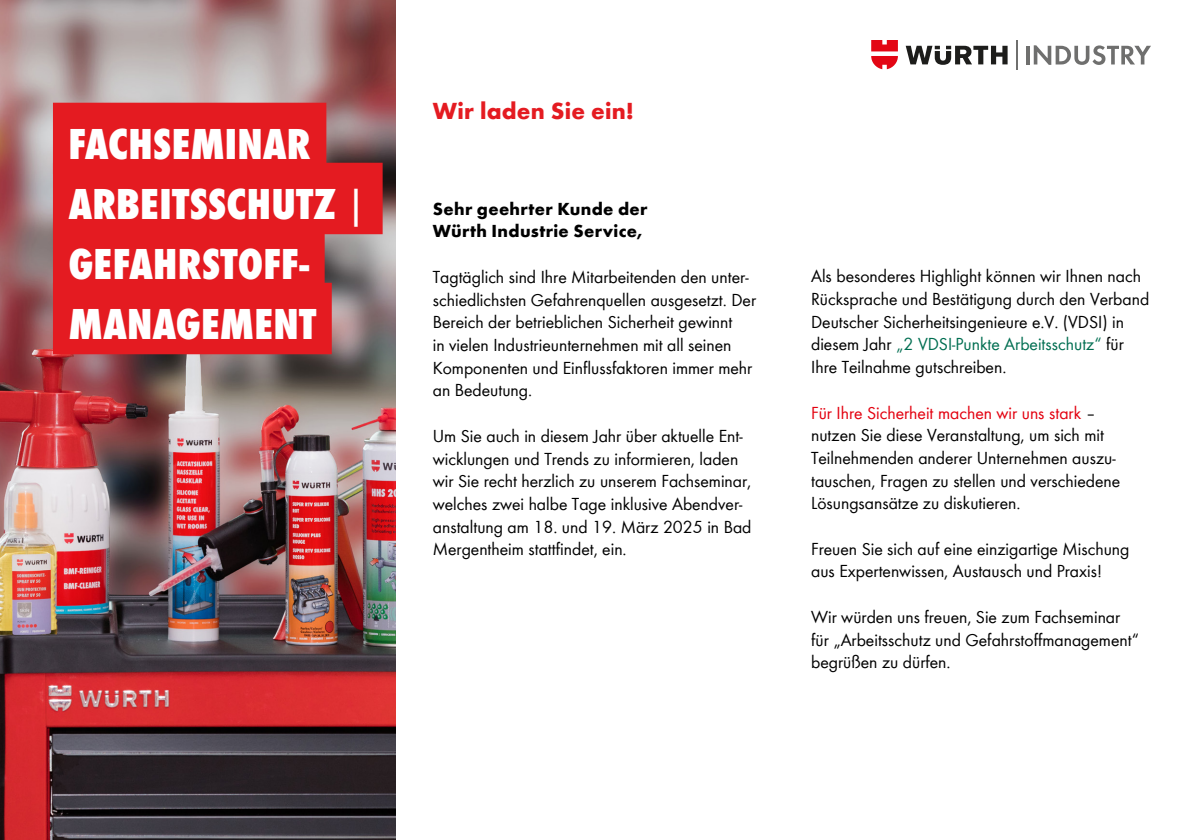
<style>
.page{position:relative;width:1191px;height:840px;background:#fff}
.page>*{position:absolute;margin:0;border:0;box-sizing:border-box;transform-origin:0 0}
.t1{font:800 condensed 60px/60px "Wuerth Global";color:#fff}
.t2{font:800 condensed 45px/60px "Wuerth Global";letter-spacing:.005em;color:#fff}
.t3{font:700 24px "Wuerth Global";letter-spacing:.005em;color:#e41b21}
.t4{font:18px/22.6px "Wuerth Global";color:#000}
.t5{font:700 18px/22.6px "Wuerth Global";letter-spacing:.02em;color:#000}
.s1{font-weight:400;font-stretch:normal}
.s2{color:#006e51}
.s3{color:#e3000f}
</style>
<div class="page">
<img style="left:0;top:0;width:395px;height:839px">
<div style="left:53px;top:103px;width:273px;height:71px;background:#e41b21"></div>
<div style="left:53px;top:163px;width:329px;height:71px;background:#e41b21"></div>
<div style="left:53px;top:222px;width:272px;height:72px;background:#e41b21"></div>
<div style="left:53px;top:282px;width:279px;height:72px;background:#e41b21"></div>
<svg style="left:1026px;top:46px;width:3px;height:18px"></svg>
<svg style="left:1033px;top:45px;width:118px;height:20px"></svg>
<svg style="left:905px;top:46px;width:102px;height:19px"></svg>
<svg style="left:871px;top:40px;width:27px;height:29px"></svg>
<svg style="left:1016px;top:40px;width:1px;height:29px"></svg>
<h2 class="t2" style="left:68px;top:113px;width:300px">FACHSEMINAR<br>ARBEITSSCHUTZ <span class="s1">|<br></span>GEFAHRSTOFF-<br>MANAGEMENT</h2>
<h1 class="t1" style="left:67px;top:125px;width:296px">PRODUCTION<br>MEETS<br>LOGISTICS</h1>
<h3 class="t3" style="left:433px;top:96px;width:203px">Wir laden Sie ein!</h3>
<p class="t5" style="left:433px;top:197px;width:216px">Sehr geehrter Kunde der<br>Würth Industrie Service,</p>
<p class="t4" style="left:433px;top:265px;width:325px">Tagtäglich sind Ihre Mitarbeitenden den unter&shy;schiedlichsten Gefahrenquellen ausgesetzt. Der Bereich der betrieblichen Sicherheit gewinnt<br>in vielen Industrieunternehmen mit all seinen Komponenten und Einflussfaktoren immer mehr an Bedeutung.</p>
<p class="t4" style="left:433px;top:424px;width:320px">Um Sie auch in diesem Jahr über aktuelle Ent&shy;wicklungen und Trends zu informieren, laden wir Sie recht herzlich zu unserem Fachseminar, welches zwei halbe Tage inklusive Abendver&shy;anstaltung am 18. und 19. März 2025 in Bad Mergentheim stattfindet, ein.</p>
<p class="t4" style="left:811px;top:264px;width:340px">Als besonderes Highlight können wir Ihnen nach Rücksprache und Bestätigung durch den Verband Deutscher Sicherheitsingenieure e.V. (VDSI) in diesem Jahr <span class="s2">„2 VDSI-Punkte Arbeitsschutz“</span> für Ihre Teilnahme gutschreiben.</p>
<p class="t4" style="left:811px;top:401px;width:310px"><span class="s3">Für Ihre Sicherheit machen wir uns stark</span> – nutzen Sie diese Veranstaltung, um sich mit Teilnehmenden anderer Unternehmen auszu&shy;tauschen, Fragen zu stellen und verschiedene Lösungsansätze zu diskutieren.</p>
<p class="t4" style="left:811px;top:537px;width:320px">Freuen Sie sich auf eine einzigartige Mischung aus Expertenwissen, Austausch und Praxis!</p>
<p class="t4" style="left:811px;top:605px;width:329px">Wir würden uns freuen, Sie zum Fachseminar für „Arbeitsschutz und Gefahrstoffmanagement“ begrüßen zu dürfen.</p>
</div>
